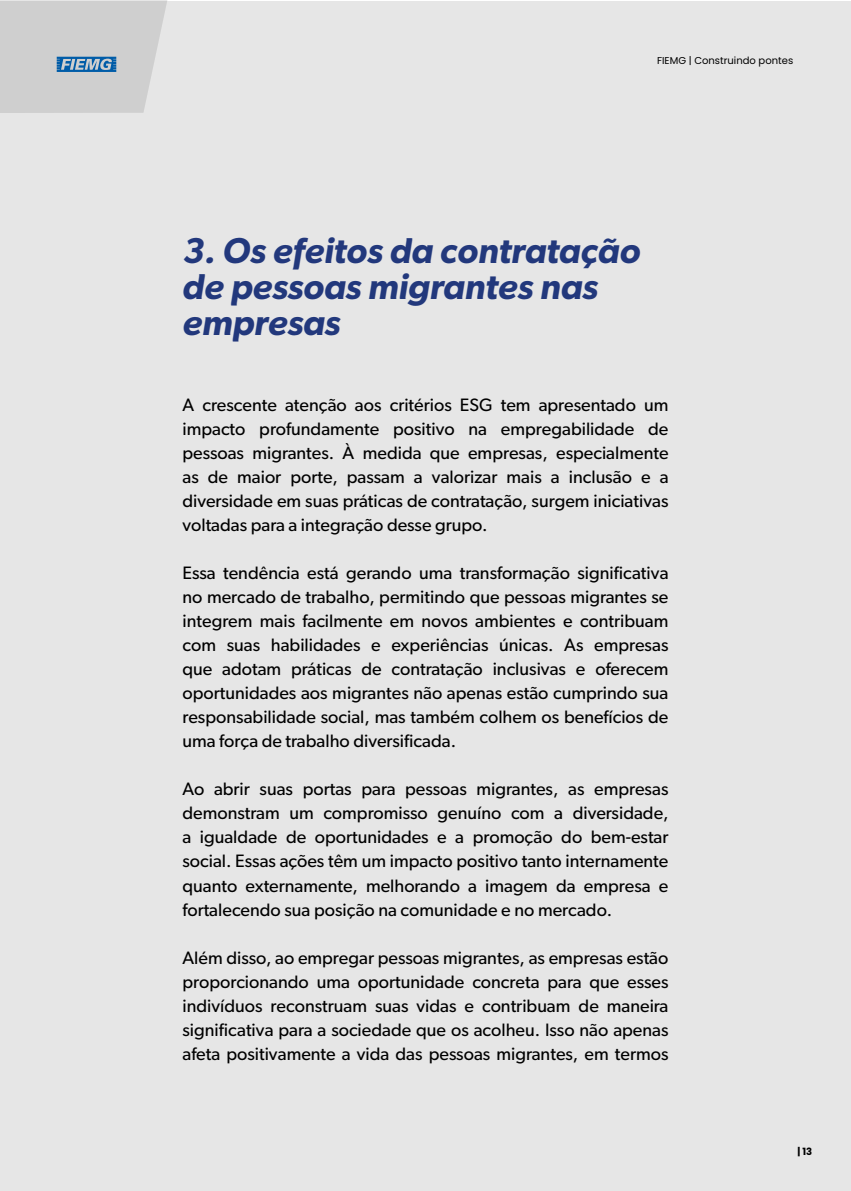
<style>
.page{position:relative;width:851px;height:1191px;background:#fff}
.page>*{position:absolute;margin:0;border:0;box-sizing:border-box;transform-origin:0 0}
.t1{font:italic 600 36px/36px "Gibson";color:#22387c}
.t2{font:18px/24px "Gibson";color:#000;text-align:justify}
.t3{font:10px "Poppins";color:#000}
.t4{font:700 10px "Poppins";color:#000}
</style>
<div class="page">
<div style="left:0;top:1px;width:850px;height:1190px;background:#e6e6e6"></div>
<svg style="left:0;top:0;width:167px;height:113px;background:#d0d0d0"></svg>
<svg style="left:57px;top:57px;width:59px;height:15px"></svg>
<p class="t3" style="left:657px;top:55px;width:138px">FIEMG | Construindo pontes</p>
<h1 class="t1" style="left:182px;top:231px;width:459px">3. Os efeitos da contratação de pessoas migrantes nas empresas</h1>
<p class="t2" style="left:182px;top:393px;width:487px">A crescente atenção aos critérios ESG tem apresentado um impacto profundamente positivo na empregabilidade de pessoas migrantes. À medida que empresas, especialmente as de maior porte, passam a valorizar mais a inclusão e a diversidade em suas práticas de contratação, surgem iniciativas voltadas para a integração desse grupo.</p>
<p class="t2" style="left:182px;top:561px;width:487px">Essa tendência está gerando uma transformação significativa no mercado de trabalho, permitindo que pessoas migrantes se integrem mais facilmente em novos ambientes e contribuam com suas habilidades e experiências únicas. As empresas que adotam práticas de contratação inclusivas e oferecem oportunidades aos migrantes não apenas estão cumprindo sua responsabilidade social, mas também colhem os benefícios de uma força de trabalho diversificada.</p>
<p class="t2" style="left:182px;top:777px;width:487px">Ao abrir suas portas para pessoas migrantes, as empresas demonstram um compromisso genuíno com a diversidade, a igualdade de oportunidades e a promoção do bem-estar social. Essas ações têm um impacto positivo tanto internamente quanto externamente, melhorando a imagem da empresa e fortalecendo sua posição na comunidade e no mercado.</p>
<p class="t2" style="left:182px;top:945px;width:487px">Além disso, ao empregar pessoas migrantes, as empresas estão proporcionando uma oportunidade concreta para que esses indivíduos reconstruam suas vidas e contribuam de maneira significativa para a sociedade que os acolheu. Isso não apenas afeta positivamente a vida das pessoas migrantes, em termos</p>
<p class="t4" style="left:797px;top:1146px;width:16px">| 13</p>
</div>
